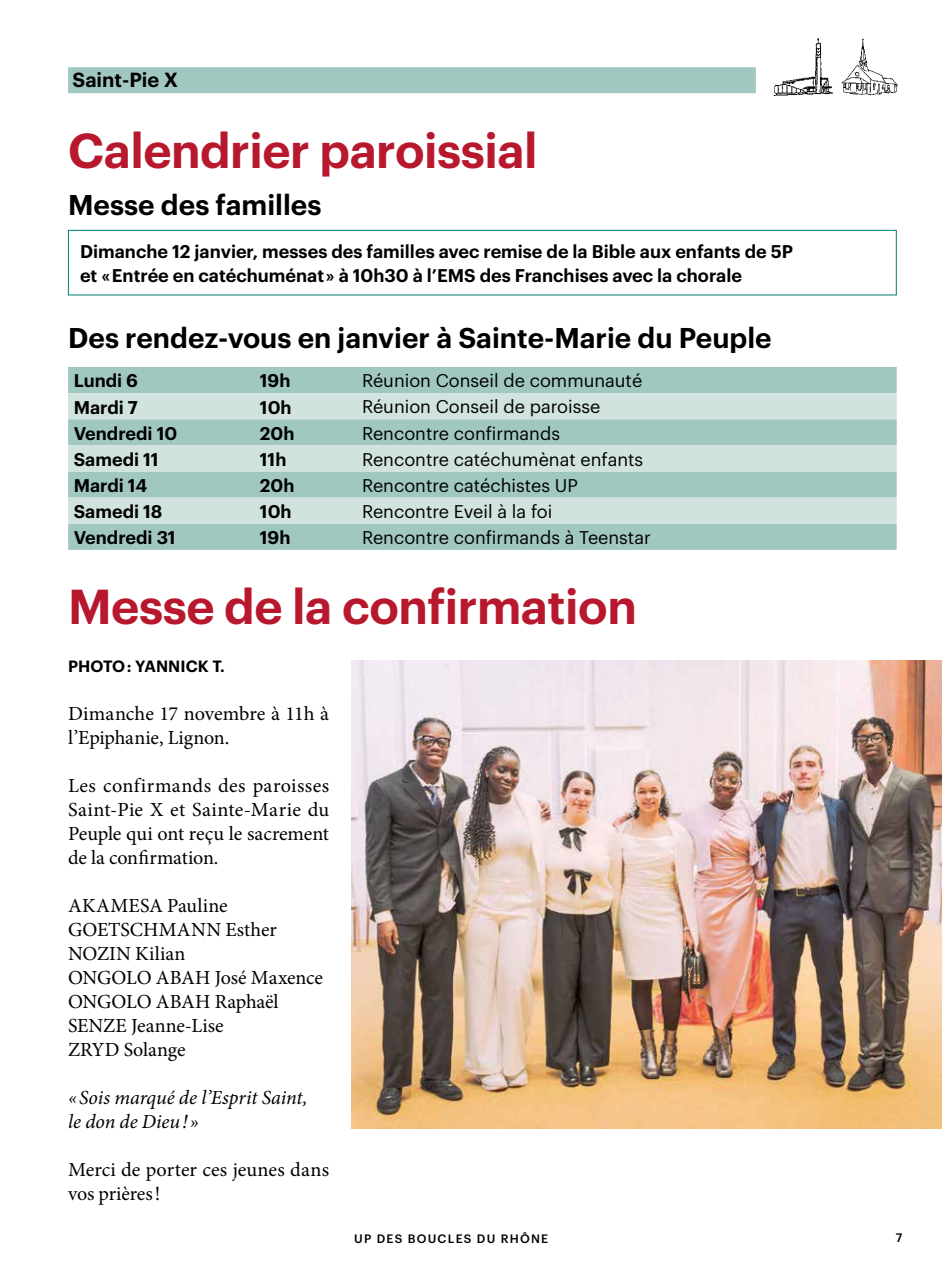
<style>
.page{position:relative;width:942px;height:1276px;background:#fff}
.page>*{position:absolute;margin:0;border:0;box-sizing:border-box;transform-origin:0 0}
.t1{font:600 48px "Graphik";letter-spacing:-.01em;color:#b7182e}
.t2{font:600 28px "Graphik";color:#000}
.t3{font:20px/24px "Minion Pro";letter-spacing:-.005em;color:#000}
.t4{font:italic 20px/24px "Minion Pro";color:#000}
.t5{font:600 20px "Graphik";color:#000}
.t6{font:600 18px/24px "Graphik";color:#000}
.t7{font:18px "Graphik";color:#000}
.t8{font:600 16px "Graphik";letter-spacing:.005em;color:#000}
.t9{font:500 12px "Graphik";letter-spacing:.105em;color:#000}
</style>
<div class="page">
<div style="left:68px;top:67px;width:687px;height:26px;background:#a1c8c0"></div>
<img style="left:773px;top:38px;width:60px;height:58px">
<img style="left:841px;top:38px;width:57px;height:58px">
<div style="left:68px;top:230px;width:828px;height:65px;border:1px solid #007e6d"></div>
<div style="left:68px;top:367px;width:828px;height:183px;background:#a1c8c0"></div>
<svg style="left:68px;top:393px;width:828px;height:131px;background:#bed8d3"></svg>
<img style="left:351px;top:660px;width:590px;height:468px">
<p class="t5" style="left:72px;top:65px;width:107px">Saint-Pie X</p>
<h1 class="t1" style="left:68px;top:114px;width:470px">Calendrier paroissial</h1>
<h2 class="t2" style="left:68px;top:183px;width:255px">Messe des familles</h2>
<p class="t6" style="left:80px;top:238px;width:714px">Dimanche 12 janvier, messes des familles avec remise de la Bible aux enfants de 5P et « Entrée en catéchuménat » à 10h30 à l’EMS des Franchises avec la chorale</p>
<h2 class="t2" style="left:68px;top:316px;width:704px">Des rendez-vous en janvier à Sainte-Marie du Peuple</h2>
<p class="t6" style="left:74px;top:367px;width:66px">Lundi 6</p>
<p class="t6" style="left:260px;top:367px;width:32px">19h</p>
<p class="t7" style="left:362px;top:367px;width:281px">Réunion Conseil de communauté</p>
<p class="t6" style="left:74px;top:393px;width:66px">Mardi 7</p>
<p class="t6" style="left:260px;top:393px;width:33px">10h</p>
<p class="t7" style="left:362px;top:393px;width:240px">Réunion Conseil de paroisse</p>
<p class="t6" style="left:74px;top:419px;width:105px">Vendredi 10</p>
<p class="t6" style="left:260px;top:419px;width:36px">20h</p>
<p class="t7" style="left:362px;top:419px;width:199px">Rencontre confirmands</p>
<p class="t6" style="left:74px;top:446px;width:86px">Samedi 11</p>
<p class="t6" style="left:260px;top:446px;width:28px">11h</p>
<p class="t7" style="left:362px;top:446px;width:282px">Rencontre catéchumènat enfants</p>
<p class="t6" style="left:74px;top:472px;width:75px">Mardi 14</p>
<p class="t6" style="left:260px;top:472px;width:36px">20h</p>
<p class="t7" style="left:362px;top:472px;width:217px">Rencontre catéchistes UP</p>
<p class="t6" style="left:74px;top:498px;width:90px">Samedi 18</p>
<p class="t6" style="left:260px;top:498px;width:33px">10h</p>
<p class="t7" style="left:362px;top:498px;width:192px">Rencontre Eveil à la foi</p>
<p class="t6" style="left:74px;top:524px;width:103px">Vendredi 31</p>
<p class="t6" style="left:260px;top:524px;width:32px">19h</p>
<p class="t7" style="left:362px;top:524px;width:290px">Rencontre confirmands à Teenstar</p>
<h1 class="t1" style="left:68px;top:570px;width:570px">Messe de la confirmation</h1>
<p class="t8" style="left:68px;top:654px;width:158px">PHOTO : YANNICK T.</p>
<p class="t3" style="left:68px;top:702px;width:262px">Dimanche 17 novembre à 11h à l’Epiphanie, Lignon.</p>
<p class="t3" style="left:68px;top:774px;width:262px;text-align:justify">Les confirmands des paroisses Saint-Pie X et Sainte-Marie du Peuple qui ont reçu le sacrement de la confirmation.</p>
<p class="t3" style="left:68px;top:894px;width:256px">AKAMESA Pauline<br>GOETSCHMANN Esther<br>NOZIN Kilian<br>ONGOLO ABAH José Maxence<br>ONGOLO ABAH Raphaël<br>SENZE Jeanne-Lise<br>ZRYD Solange</p>
<p class="t4" style="left:68px;top:1086px;width:241px">«Sois marqué de l’Esprit Saint, le don de Dieu!»</p>
<p class="t3" style="left:68px;top:1158px;width:262px">Merci de porter ces jeunes dans vos prières!</p>
<p class="t9" style="left:354px;top:1229px;width:196px">UP DES BOUCLES DU RHÔNE</p>
<p class="t9" style="left:895px;top:1228px;width:8px">7</p>
</div>
